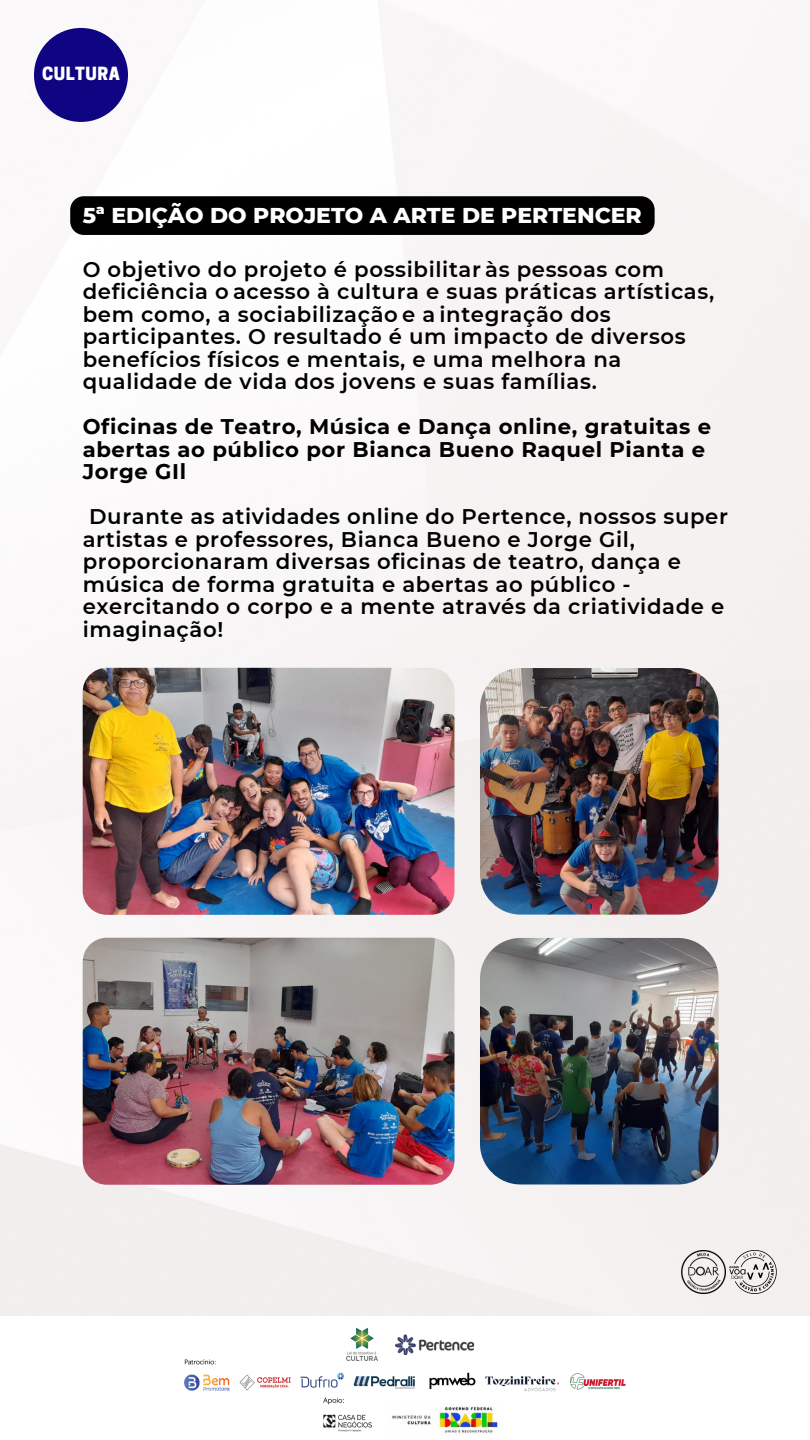
<style>
.page{position:relative;width:810px;height:1440px;background:#fff}
.page>*{position:absolute;margin:0;border:0;box-sizing:border-box;transform-origin:0 0}
.t1{font:800 21.9px "Montserrat";color:#fff}
.t2{font:600 21.2px/22.5px "Montserrat";letter-spacing:.03em;color:#000}
.t3{font:700 21.2px/22.5px "Montserrat";letter-spacing:.03em;color:#000}
.t4{font:800 17.1px "Cooper Hewitt";letter-spacing:.03em;color:#fff}
</style>
<div class="page">
<img style="left:0;top:0;width:810px;height:1316px">
<div style="left:34px;top:28px;width:94px;height:94px;background:#0f0582;border-radius:50%"></div>
<div style="left:70px;top:196px;width:585px;height:39px;background:#000"></div>
<img style="left:682px;top:1250px;width:44px;height:44px">
<img style="left:729px;top:1248px;width:47px;height:47px">
<img style="left:394px;top:1334px;width:81px;height:20px">
<img style="left:346px;top:1328px;width:32px;height:31px">
<img style="left:184px;top:1359px;width:231px;height:32px">
<img style="left:429px;top:1372px;width:197px;height:20px">
<img style="left:323px;top:1397px;width:49px;height:35px">
<img style="left:392px;top:1407px;width:106px;height:26px">
<img style="left:83px;top:668px;width:371px;height:247px;border-radius:24px">
<img style="left:480px;top:668px;width:239px;height:247px;border-radius:41px">
<img style="left:83px;top:938px;width:371px;height:247px;border-radius:24px">
<img style="left:480px;top:938px;width:239px;height:247px;border-radius:41px">
<p class="t4" style="left:42px;top:67px;width:79px">CULTURA</p>
<p class="t1" style="left:83px;top:202px;width:561px">5ª EDIÇÃO DO PROJETO A ARTE DE PERTENCER</p>
<p class="t2" style="left:83px;top:258px;width:633px">O objetivo do projeto é possibilitar às pessoas com deficiência o acesso à cultura e suas práticas artísticas, bem como, a sociabilização e a integração dos participantes. O resultado é um impacto de diversos benefícios físicos e mentais, e uma melhora na qualidade de vida dos jovens e suas famílias.</p>
<p class="t3" style="left:83px;top:415px;width:630px">Oficinas de Teatro, Música e Dança online, gratuitas e abertas ao público por Bianca Bueno Raquel Pianta e<br>Jorge GIl</p>
<p class="t2" style="left:83px;top:505px;width:647px;text-indent:6px">Durante as atividades online do Pertence, nossos super artistas e professores, Bianca Bueno e Jorge Gil, proporcionaram diversas oficinas de teatro, dança e música de forma gratuita e abertas ao público - exercitando o corpo e a mente através da criatividade e imaginação!</p>
</div>
